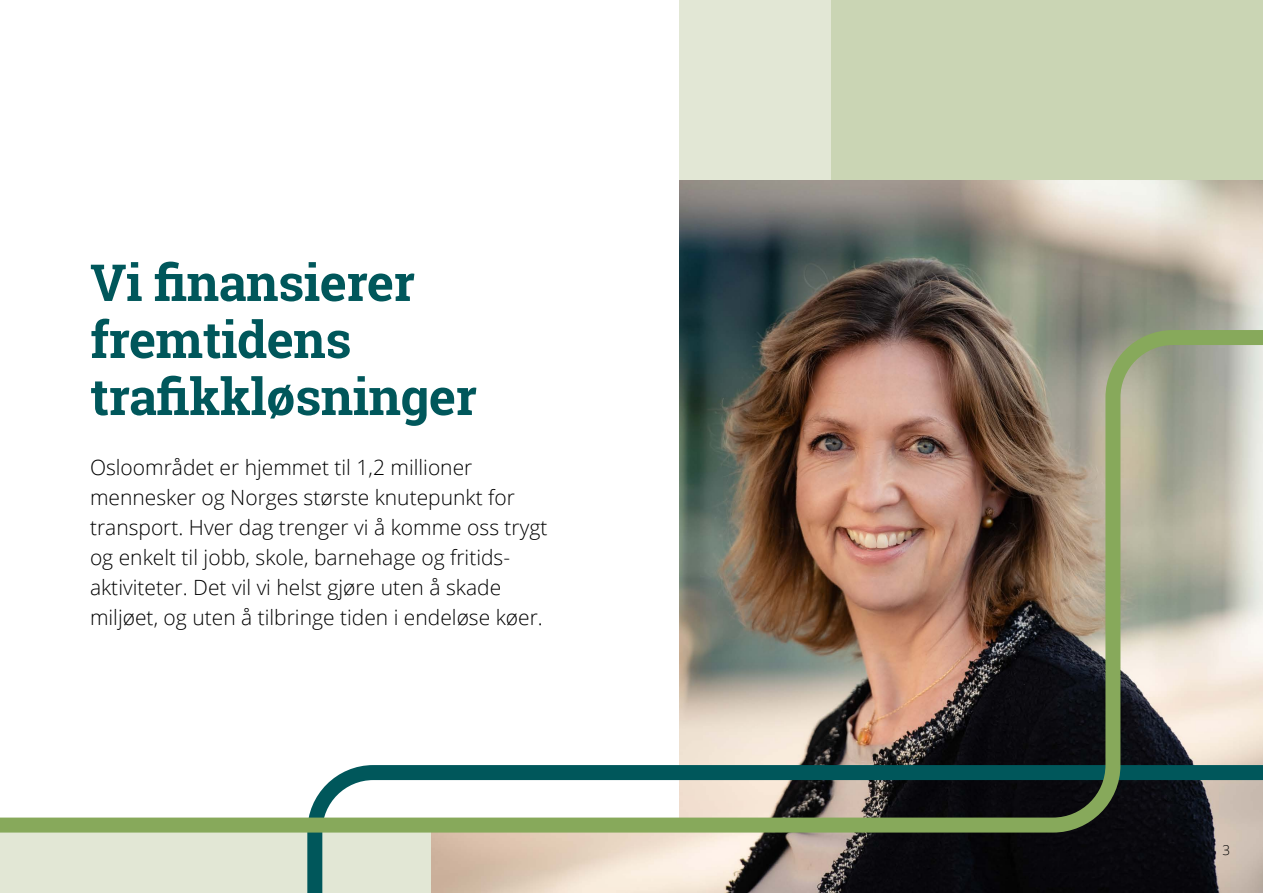
<style>
.page{position:relative;width:1263px;height:893px;background:#fff}
.page>*{position:absolute;margin:0;border:0;box-sizing:border-box;transform-origin:0 0}
.t1{font:700 51px/57px "Roboto Slab";letter-spacing:-.01em;color:#00575b}
.t2{font:300 21px/30px "Open Sans";color:#000}
.t3{font:300 13.5px "Open Sans";color:#000}
</style>
<div class="page">
<div style="left:0;top:0;width:832px;height:893px;background:#e2e7d5"></div>
<div style="left:832px;top:0;width:431px;height:893px;background:#cad5b4"></div>
<img style="left:678px;top:180px;width:585px;height:143px">
<div style="left:0;top:0;width:678px;height:825px;background:#fff"></div>
<svg style="left:307px;top:840px;width:956px;height:53px"></svg>
<img style="left:0;top:323px;width:1263px;height:517px">
<h1 class="t1" style="left:90px;top:253px;width:388px">Vi finansierer fremtidens trafikkløsninger</h1>
<p class="t2" style="left:90px;top:452px;width:459px">Osloområdet er hjemmet til 1,2 millioner mennesker og Norges største knutepunkt for transport. Hver dag trenger vi å komme oss trygt og enkelt til jobb, skole, barnehage og fritids&shy;aktiviteter. Det vil vi helst gjøre uten å skade miljøet, og uten å tilbringe tiden i endeløse køer.</p>
<p class="t3" style="left:1222px;top:841px;width:9px">3</p>
</div>
